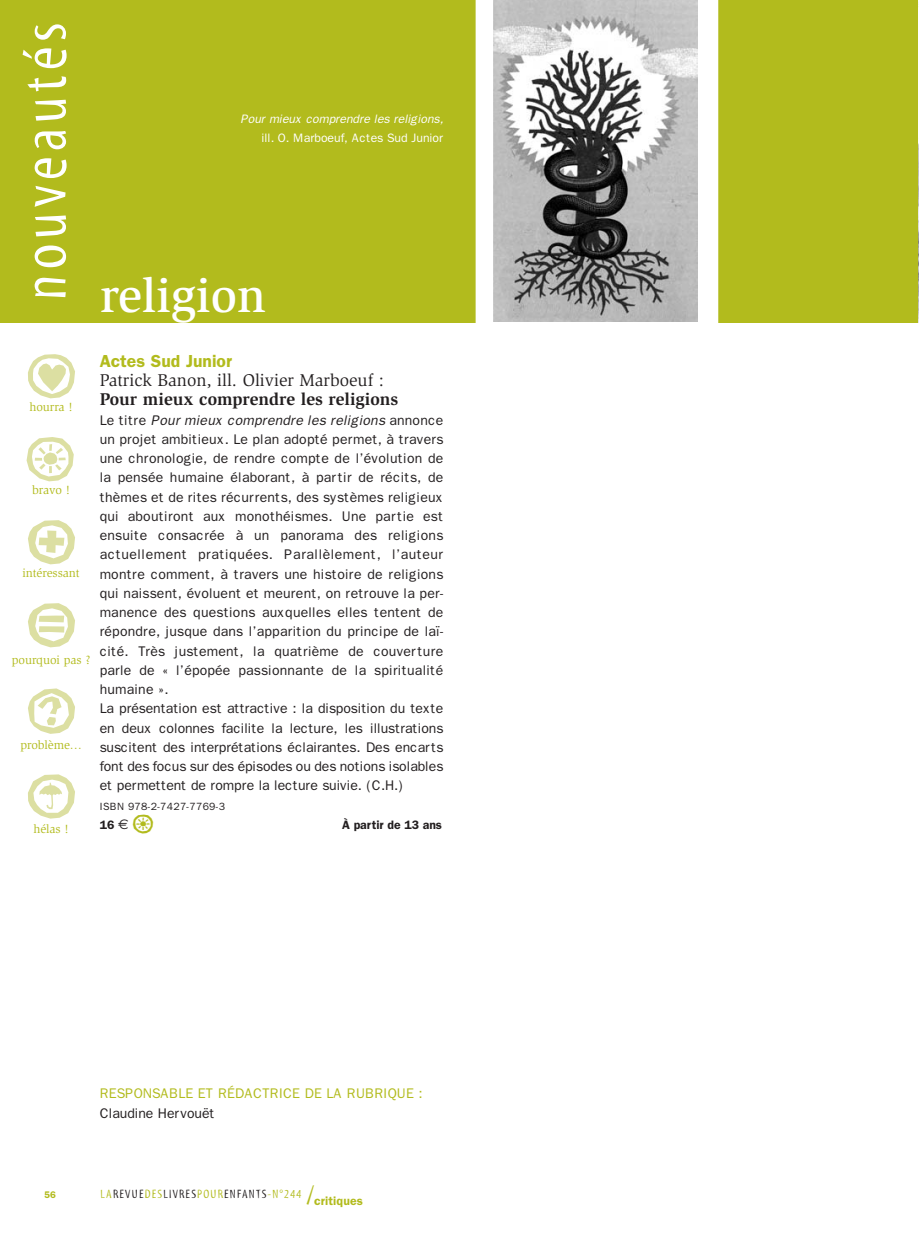
<style>
.page{position:relative;width:919px;height:1241px;background:#fff}
.page>*{position:absolute;margin:0;border:0;box-sizing:border-box;transform-origin:0 0}
.t1{font:82.08px/84.7px "Ale Signs White LL";color:#dcdfa2}
.t2{font:63px "Myriad Tilt";letter-spacing:.08em;color:#fff}
.t3{font:500 49px "Slimbach";color:#fff}
.t4{font:35px "Ale Signs White LL";color:#b2bb1d}
.t5{font:17.5px "Slimbach";color:#231f20}
.t6{font:700 17.5px "Slimbach";color:#231f20}
.t7{font:600 17.5px "Franklin Gothic";color:#b2bb1d}
.t8{font:14px/19.2px "Franklin Gothic";letter-spacing:.01em;color:#231f20}
.t9{font:14px "Franklin Gothic";letter-spacing:-.005em;color:#b2bb1d}
.t10{font:12.25px "Slimbach";letter-spacing:-.005em;color:#b2bb1d}
.t11{font:12.25px "Myriad Tilt";letter-spacing:.1em;color:#231f20}
.t12{font:italic 12.25px "Franklin Gothic";color:#fff}
.t13{font:12.25px "Franklin Gothic";letter-spacing:-.005em;color:#fff}
.t14{font:600 12.25px "Franklin Gothic";color:#231f20}
.t15{font:10.5px "Franklin Gothic";letter-spacing:.03em;color:#231f20}
.t16{font:600 9.62px "Franklin Gothic";color:#b2bb1d}
.s1{font-style:italic}
.s2{font-family:"Euro Sans";font-weight:400;font-size:14px}
.s3{color:#b2bb1d}
.s4{font-size:26.25px;color:#b2bb1d}
.s5{font-family:"Franklin Gothic";font-weight:600;color:#b2bb1d}
</style>
<div class="page">
<div style="left:0;top:0;width:919px;height:323px;background:#b2bb1d"></div>
<img style="left:918px;top:0;width:1px;height:323px">
<svg style="left:475px;top:0;width:243px;height:323px;background:#b3b3b2"></svg>
<h2 class="t2" style="left:22px;top:301px;width:280px;rotate:-90deg">nouveautés</h2>
<p class="t12" style="left:240px;top:115px;width:206px">Pour mieux comprendre les religions,</p>
<p class="t13" style="left:261px;top:134px;width:183px">ill. O. Marboeuf, Actes Sud Junior</p>
<h3 class="t3" style="left:100px;top:276px;width:167px">religion</h3>
<h1 class="t1" style="left:24px;top:329px;width:55px">B</h1>
<p class="t10" style="left:29px;top:402px;width:45px">hourra !</p>
<h1 class="t1" style="left:24px;top:412px;width:55px">o</h1>
<p class="t10" style="left:32px;top:485px;width:39px">bravo !</p>
<h1 class="t1" style="left:24px;top:495px;width:55px">U</h1>
<p class="t10" style="left:23px;top:568px;width:59px">intéressant</p>
<h1 class="t1" style="left:24px;top:578px;width:55px">a</h1>
<p class="t10" style="left:12px;top:655px;width:80px">pourquoi pas ?</p>
<h1 class="t1" style="left:24px;top:664px;width:55px">g<br>R</h1>
<p class="t10" style="left:33px;top:824px;width:37px">hélas !</p>
<p class="t10" style="left:20px;top:740px;width:63px">problème…</p>
<p class="t7" style="left:100px;top:355px;width:134px">Actes Sud Junior</p>
<p class="t5" style="left:100px;top:374px;width:286px">Patrick Banon, ill. Olivier Marboeuf :</p>
<p class="t6" style="left:100px;top:393px;width:300px">Pour mieux comprendre les religions</p>
<p class="t8" style="left:100px;top:411px;width:345px">L e t i t r e <span class="s1">Pour mieux comprendre les religions</span> a n n o n c e un projet ambitieux. Le plan adopté permet, à travers une chronologie, de rendre compte de l’évolution de la pensée humaine élaborant, à partir de récits, de thèmes et de rites récurrents, des systèmes religieux qui aboutiront aux monothéismes. Une partie est ensuite consacrée à un panorama des religions actuellement pratiquées. Parallèlement, l’auteur montre comment, à travers une histoire de religions qui naissent, évoluent et meurent, on retrouve la per&shy;manence des questions auxquelles elles tentent de répondre, jusque dans l’apparition du principe de laï&shy;cité. Très justement, la quatrième de couverture parle de « l’épopée passionnante de la spiritualité humaine ».<br>La présentation est attractive : la disposition du texte en deux colonnes facilite la lecture, les illustrations suscitent des interprétations éclairantes. Des encarts font des focus sur des épisodes ou des notions isolables et permettent de rompre la lecture suivie. (C.H.)</p>
<p class="t15" style="left:100px;top:802px;width:127px">ISBN 978-2-7427-7769-3</p>
<p class="t14" style="left:100px;top:821px;width:30px">16 <span class="s2">€</span></p>
<h3 class="t4" style="left:132px;top:801px;width:24px">o</h3>
<p class="t14" style="left:342px;top:821px;width:101px">À partir de 13 ans</p>
<p class="t16" style="left:44px;top:1191px;width:13px">56</p>
<p class="t9" style="left:100px;top:1089px;width:324px">RESPONSABLE ET RÉDACTRICE DE LA RUBRIQUE :</p>
<p class="t8" style="left:100px;top:1104px;width:117px">Claudine Hervouët</p>
<p class="t11" style="left:101px;top:1189px;width:264px"><span class="s3">LA</span>REVUE<span class="s3">DES</span>LIVRES<span class="s3">POUR</span>ENFANTS<span class="s3">-N°244</span> <span class="s4">/</span><span class="s5">critiques</span></p>
</div>
